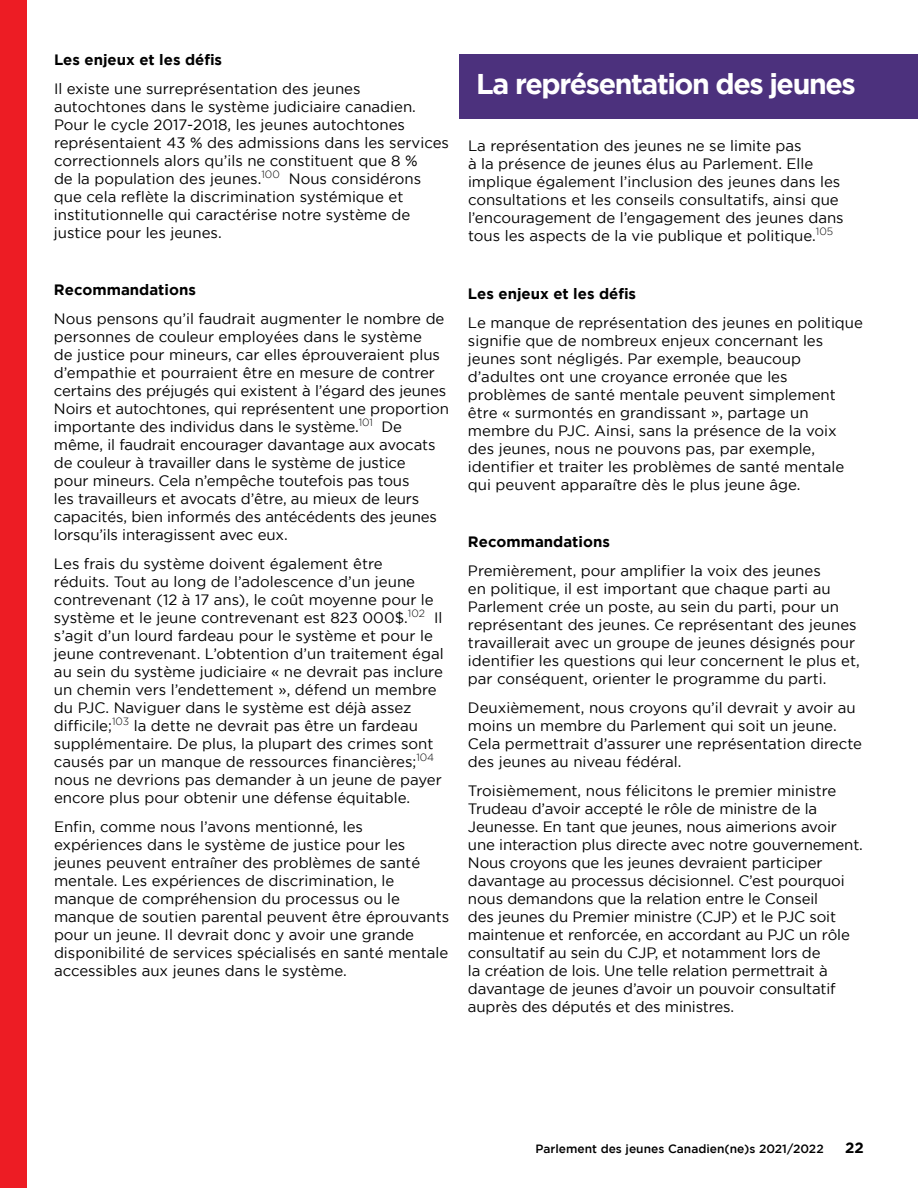
<style>
.page{position:relative;width:918px;height:1188px;background:#fff}
.page>*{position:absolute;margin:0;border:0;box-sizing:border-box;transform-origin:0 0}
.t1{font:700 28.5px "Gotham";letter-spacing:-.05em;color:#fff}
.t2{font:15px/18px "Gotham";color:#000}
.t3{font:700 15px "Gotham";color:#000}
.t4{font:500 12px "Gotham";color:#000}
</style>
<div class="page">
<div style="left:0;top:0;width:26px;height:1188px;background:#ed1c24"></div>
<div style="left:459px;top:54px;width:459px;height:65px;background:#4c317d"></div>
<p class="t3" style="left:54px;top:51px;width:170px">Les enjeux et les défis</p>
<p class="t2" style="left:54px;top:79px;width:397px">Il existe une surreprésentation des jeunes autochtones dans le système judiciaire canadien.<br>Pour le cycle 2017-2018, les jeunes autochtones représentaient 43 % des admissions dans les services correctionnels alors qu’ils ne constituent que 8 %<br>de la population des jeunes.<sup>100</sup> Nous considérons que cela reflète la discrimination systémique et institutionnelle qui caractérise notre système de justice pour les jeunes.</p>
<p class="t3" style="left:54px;top:281px;width:143px">Recommandations</p>
<p class="t2" style="left:54px;top:310px;width:396px">Nous pensons qu’il faudrait augmenter le nombre de personnes de couleur employées dans le système<br>de justice pour mineurs, car elles éprouveraient plus d’empathie et pourraient être en mesure de contrer certains des préjugés qui existent à l’égard des jeunes Noirs et autochtones, qui représentent une proportion importante des individus dans le système.<sup>101</sup> De même, il faudrait encourager davantage aux avocats de couleur à travailler dans le système de justice<br>pour mineurs. Cela n’empêche toutefois pas tous<br>les travailleurs et avocats d’être, au mieux de leurs capacités, bien informés des antécédents des jeunes lorsqu’ils interagissent avec eux.</p>
<p class="t2" style="left:54px;top:554px;width:391px">Les frais du système doivent également être<br>réduits. Tout au long de l’adolescence d’un jeune contrevenant (12 à 17 ans), le coût moyenne pour le système et le jeune contrevenant est 823 000$.<sup>102</sup> Il s’agit d’un lourd fardeau pour le système et pour le jeune contrevenant. L’obtention d’un traitement égal au sein du système judiciaire « ne devrait pas inclure un chemin vers l’endettement », défend un membre du PJC. Naviguer dans le système est déjà assez difficile;<sup>103</sup> la dette ne devrait pas être un fardeau supplémentaire. De plus, la plupart des crimes sont causés par un manque de ressources financières;<sup>104 </sup>nous ne devrions pas demander à un jeune de payer encore plus pour obtenir une défense équitable.</p>
<p class="t2" style="left:54px;top:817px;width:397px">Enfin, comme nous l’avons mentionné, les expériences dans le système de justice pour les jeunes peuvent entraîner des problèmes de santé mentale. Les expériences de discrimination, le manque de compréhension du processus ou le manque de soutien parental peuvent être éprouvants pour un jeune. Il devrait donc y avoir une grande disponibilité de services spécialisés en santé mentale accessibles aux jeunes dans le système.</p>
<h1 class="t1" style="left:476px;top:68px;width:381px">La représentation des jeunes</h1>
<p class="t2" style="left:468px;top:137px;width:377px">La représentation des jeunes ne se limite pas<br>à la présence de jeunes élus au Parlement. Elle implique également l’inclusion des jeunes dans les consultations et les conseils consultatifs, ainsi que l’encouragement de l’engagement des jeunes dans tous les aspects de la vie publique et politique.<sup>105</sup></p>
<p class="t3" style="left:468px;top:285px;width:170px">Les enjeux et les défis</p>
<p class="t2" style="left:468px;top:313px;width:397px">Le manque de représentation des jeunes en politique signifie que de nombreux enjeux concernant les jeunes sont négligés. Par exemple, beaucoup d’adultes ont une croyance erronée que les problèmes de santé mentale peuvent simplement être « surmontés en grandissant », partage un membre du PJC. Ainsi, sans la présence de la voix des jeunes, nous ne pouvons pas, par exemple, identifier et traiter les problèmes de santé mentale qui peuvent apparaître dès le plus jeune âge.</p>
<p class="t3" style="left:468px;top:533px;width:143px">Recommandations</p>
<p class="t2" style="left:468px;top:562px;width:393px">Premièrement, pour amplifier la voix des jeunes<br>en politique, il est important que chaque parti au Parlement crée un poste, au sein du parti, pour un représentant des jeunes. Ce représentant des jeunes travaillerait avec un groupe de jeunes désignés pour identifier les questions qui leur concernent le plus et, par conséquent, orienter le programme du parti.</p>
<p class="t2" style="left:468px;top:698px;width:396px">Deuxièmement, nous croyons qu’il devrait y avoir au moins un membre du Parlement qui soit un jeune.<br>Cela permettrait d’assurer une représentation directe des jeunes au niveau fédéral.</p>
<p class="t2" style="left:468px;top:781px;width:397px">Troisièmement, nous félicitons le premier ministre Trudeau d’avoir accepté le rôle de ministre de la Jeunesse. En tant que jeunes, nous aimerions avoir une interaction plus directe avec notre gouvernement.<br>Nous croyons que les jeunes devraient participer davantage au processus décisionnel. C’est pourquoi nous demandons que la relation entre le Conseil<br>des jeunes du Premier ministre (CJP) et le PJC soit maintenue et renforcée, en accordant au PJC un rôle consultatif au sein du CJP, et notamment lors de<br>la création de lois. Une telle relation permettrait à davantage de jeunes d’avoir un pouvoir consultatif auprès des députés et des ministres.</p>
<p class="t4" style="left:536px;top:1142px;width:290px">Parlement des jeunes Canadien(ne)s 2021/2022</p>
<p class="t3" style="left:845px;top:1139px;width:20px">22</p>
</div>
